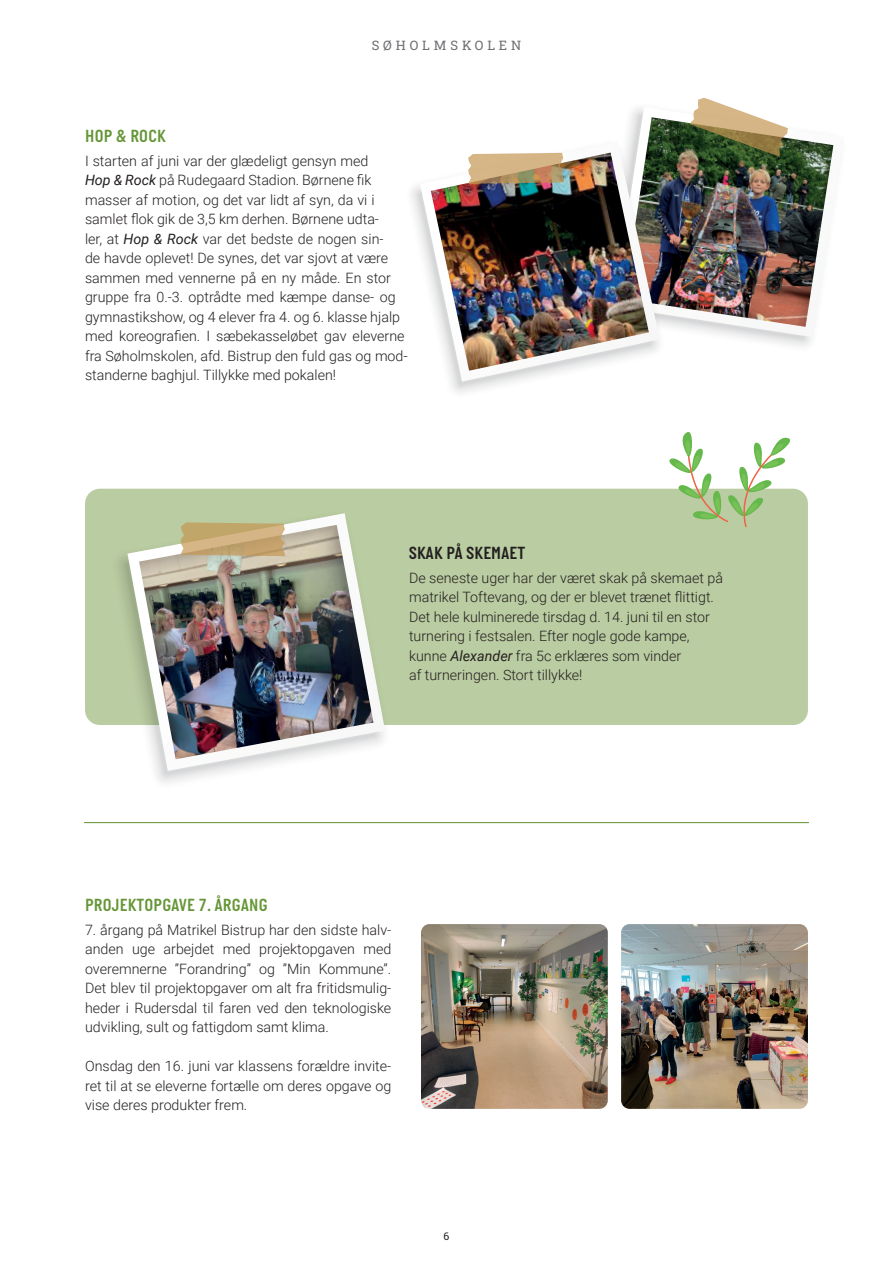
<style>
.page{position:relative;width:893px;height:1263px;background:#fff}
.page>*{position:absolute;margin:0;border:0;box-sizing:border-box;transform-origin:0 0}
.t1{font:600 18px "Italian Plate No 1";letter-spacing:.02em;color:#669637}
.t2{font:600 18px "Italian Plate No 1";letter-spacing:.02em;color:#231f20}
.t3{font:300 14.25px/19.5px "Roboto";color:#231f20}
.t4{font:13.05px "Roboto Slab";letter-spacing:.3em;color:#6c6d70}
.t5{font:10.5px "Roboto Slab";color:#231f20}
.s1{font-weight:400;font-style:italic}
</style>
<div class="page">
<div style="left:85px;top:489px;width:723px;height:236px;background:#bacca1;border-radius:15px"></div>
<svg style="left:741px;top:337px;width:71px;height:10px"></svg>
<img style="left:628px;top:108px;width:206px;height:229px">
<svg style="left:690px;top:98px;width:98px;height:59px"></svg>
<svg style="left:411px;top:139px;width:254px;height:254px"></svg>
<img style="left:420px;top:142px;width:240px;height:239px">
<svg style="left:468px;top:153px;width:96px;height:31px;background:#c5a77c"></svg>
<svg style="left:119px;top:556px;width:112px;height:227px"></svg>
<img style="left:127px;top:513px;width:257px;height:258px">
<svg style="left:181px;top:522px;width:104px;height:34px;background:#c6aa76"></svg>
<svg style="left:664px;top:432px;width:131px;height:95px"></svg>
<img style="left:421px;top:924px;width:187px;height:185px">
<img style="left:621px;top:924px;width:187px;height:185px">
<hr style="left:84px;top:822px;width:725px;height:1px;background:#669637">
<p class="t4" style="left:372px;top:36px;width:151px">SØHOLMSKOLEN</p>
<p class="t1" style="left:85px;top:126px;width:82px">HOP &amp; ROCK</p>
<p class="t3" style="left:85px;top:150px;width:324px">I starten af juni var der glædeligt gensyn med<br><span class="s1">Hop &amp; Rock</span> på Rudegaard Stadion. Børnene fik masser af motion, og det var lidt af syn, da vi i samlet flok gik de 3,5 km derhen. Børnene udta-<br>ler, at <span class="s1">Hop &amp; Rock</span> var det bedste de nogen sin-<br>de havde oplevet! De synes, det var sjovt at være sammen med vennerne på en ny måde. En stor gruppe fra 0.-3. optrådte med kæmpe danse- og gymnastikshow, og 4 elever fra 4. og 6. klasse hjalp med koreografien. I sæbekasseløbet gav eleverne fra Søholmskolen, afd. Bistrup den fuld gas og mod&shy;standerne baghjul. Tillykke med pokalen!</p>
<p class="t2" style="left:409px;top:543px;width:118px">SKAK PÅ SKEMAET</p>
<p class="t3" style="left:409px;top:567px;width:316px">De seneste uger har der været skak på skemaet på matrikel Toftevang, og der er blevet trænet flittigt.<br>Det hele kulminerede tirsdag d. 14. juni til en stor turnering i festsalen. Efter nogle gode kampe, kunne <span class="s1">Alexander</span> fra 5c erklæres som vinder<br>af turneringen. Stort tillykke!</p>
<p class="t1" style="left:85px;top:895px;width:184px">PROJEKTOPGAVE 7. ÅRGANG</p>
<p class="t3" style="left:85px;top:919px;width:308px;text-align:justify">7. årgang på Matrikel Bistrup har den sidste halv&shy;anden uge arbejdet med projektopgaven med overemnerne ”Forandring” og ”Min Kommune”.<br>Det blev til projektopgaver om alt fra fritidsmulig&shy;heder i Rudersdal til faren ved den teknologiske udvikling, sult og fattigdom samt klima.</p>
<p class="t3" style="left:85px;top:1056px;width:308px;text-align:justify">Onsdag den 16. juni var klassens forældre invite&shy;ret til at se eleverne fortælle om deres opgave og vise deres produkter frem.</p>
<p class="t5" style="left:444px;top:1229px;width:7px">6</p>
</div>
